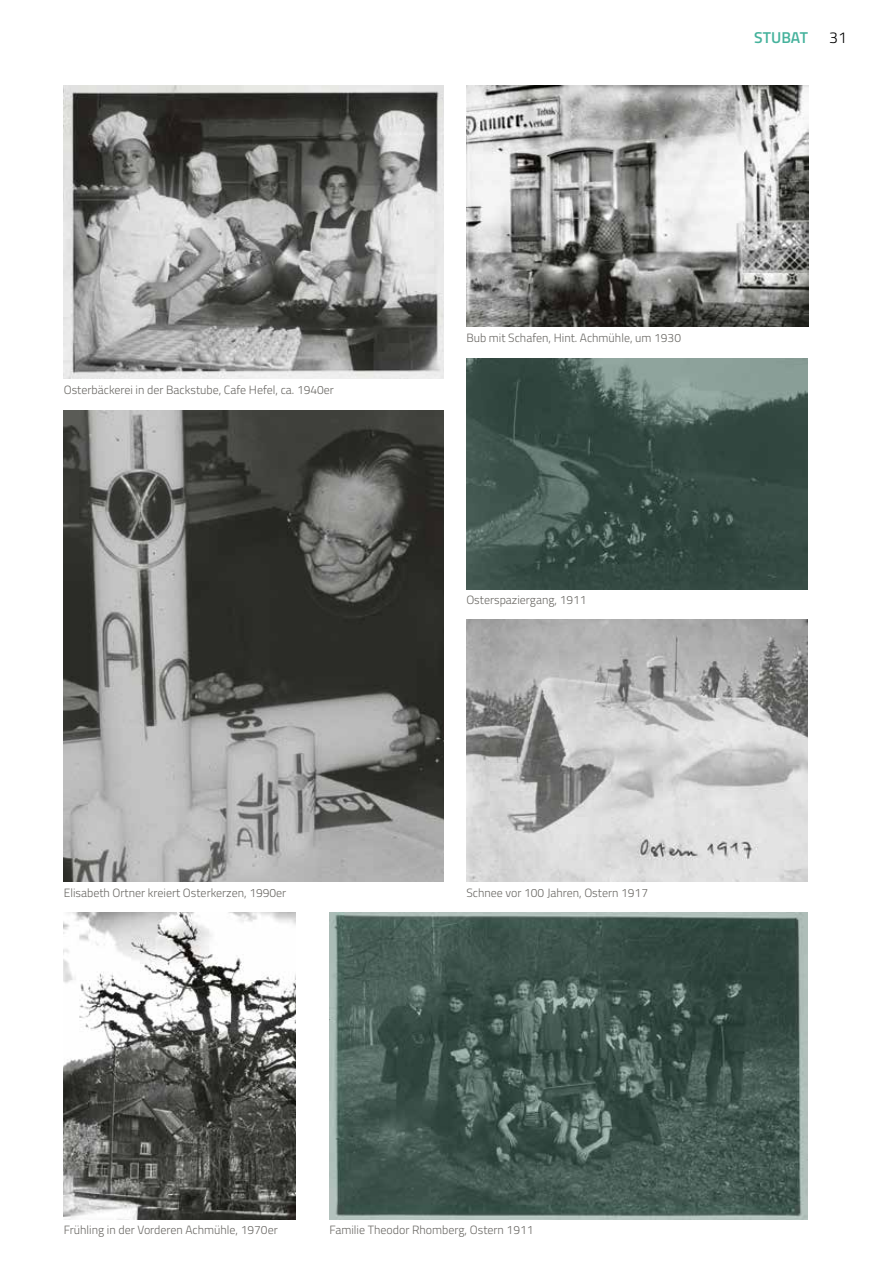
<style>
.page{position:relative;width:893px;height:1263px;background:#fff}
.page>*{position:absolute;margin:0;border:0;box-sizing:border-box;transform-origin:0 0}
.t1{font:600 15.75px "Titillium";color:#45b29c}
.t2{font:300 15.75px "Titillium";color:#000}
.t3{font:300 12px "Titillium";color:#6a6864}
</style>
<div class="page">
<img style="left:466px;top:358px;width:342px;height:231px">
<img style="left:64px;top:410px;width:379px;height:472px">
<img style="left:64px;top:85px;width:379px;height:294px">
<img style="left:466px;top:85px;width:342px;height:241px">
<img style="left:466px;top:620px;width:342px;height:262px">
<img style="left:329px;top:913px;width:479px;height:306px">
<img style="left:64px;top:913px;width:231px;height:306px">
<p class="t3" style="left:64px;top:381px;width:272px">Osterbäckerei in der Backstube, Cafe Hefel, ca. 1940er</p>
<p class="t3" style="left:64px;top:884px;width:224px">Elisabeth Ortner kreiert Osterkerzen, 1990er</p>
<h1 class="t1" style="left:754px;top:26px;width:55px">STUBAT</h1>
<h1 class="t2" style="left:829px;top:26px;width:19px">31</h1>
<p class="t3" style="left:466px;top:329px;width:216px">Bub mit Schafen, Hint. Achmühle, um 1930</p>
<p class="t3" style="left:466px;top:592px;width:122px">Osterspaziergang, 1911</p>
<p class="t3" style="left:466px;top:884px;width:183px">Schnee vor 100 Jahren, Ostern 1917</p>
<p class="t3" style="left:64px;top:1221px;width:215px">Frühling in der Vorderen Achmühle, 1970er</p>
<p class="t3" style="left:329px;top:1221px;width:206px">Familie Theodor Rhomberg, Ostern 1911</p>
</div>
